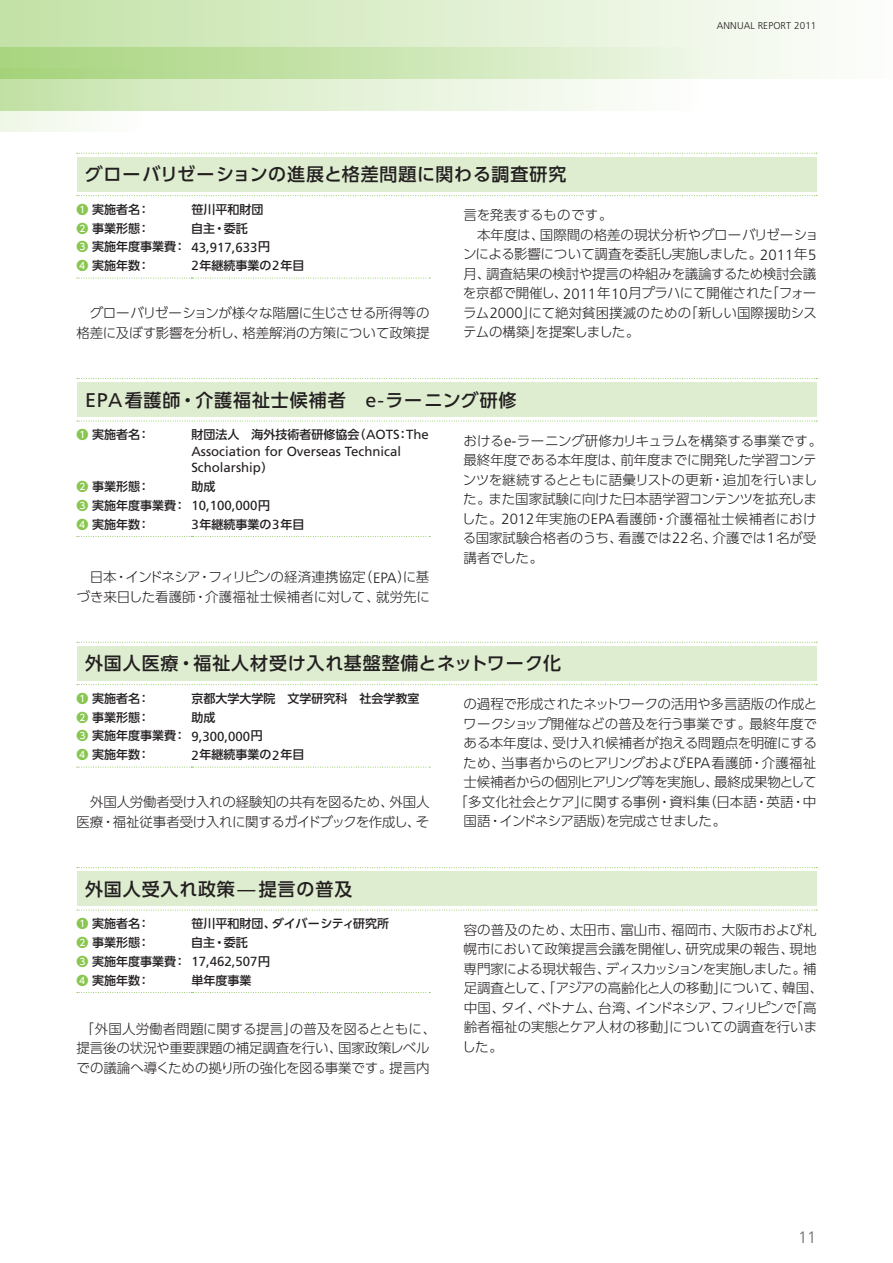
<style>
.page{position:relative;width:893px;height:1263px;background:#fff}
.page>*{position:absolute;margin:0;border:0;box-sizing:border-box;transform-origin:0 0}
.t1{font:500 18px "UD Shin Go Pro";letter-spacing:.05em;color:#231f20}
.t2{font:300 16.5px "Frutiger";color:#6c6d70}
.t3{font:300 13.5px/19.5px "UD Shin Go Pro";letter-spacing:-.015em;color:#231f20;text-align:right}
.t4{font:300 13.5px "UD Shin Go Pro";letter-spacing:.005em;color:#231f20}
.t5{font:300 13.5px "UD Shin Go Pro";letter-spacing:-.04em;color:#231f20}
.t6{font:300 13.5px "UD Shin Go Pro";letter-spacing:-.045em;color:#231f20}
.t7{font:300 13.5px "UD Shin Go Pro";letter-spacing:-.035em;color:#231f20}
.t8{font:13.2px/16.5px "Frutiger";color:#231f20}
.t9{font:500 12px/18.8px "UD Shin Go Pro";color:#231f20}
.t10{font:300 9.9px "Frutiger";letter-spacing:.01em;color:#231f20}
.s1{color:#89c650}
.s2{font-family:"UD Shin Go Pro";font-weight:500;font-size:12px;color:#89c650}
.s3{font-family:"UD Shin Go Pro";font-weight:500;font-size:12px}
.s4{font-family:"Frutiger";font-weight:400;font-size:13.2px}
.s5{font-family:"Frutiger";font-size:14.85px}
.s6{font-family:"Frutiger";font-weight:400;font-size:19.8px}
</style>
<div class="page">
<svg style="left:140px;top:79px;width:476px;height:32px"></svg>
<svg style="left:0;top:79px;width:140px;height:53px"></svg>
<svg style="left:0;top:0;width:814px;height:79px"></svg>
<div style="left:77px;top:157px;width:739px;height:34px;background:#deedd0"></div>
<svg style="left:77px;top:153px;width:740px;height:1px"></svg>
<svg style="left:77px;top:195px;width:740px;height:1px"></svg>
<svg style="left:77px;top:278px;width:353px;height:1px"></svg>
<div style="left:77px;top:383px;width:739px;height:34px;background:#deedd0"></div>
<svg style="left:77px;top:378px;width:740px;height:1px"></svg>
<svg style="left:77px;top:421px;width:740px;height:1px"></svg>
<svg style="left:77px;top:536px;width:353px;height:1px"></svg>
<div style="left:77px;top:646px;width:739px;height:34px;background:#deedd0"></div>
<svg style="left:77px;top:642px;width:740px;height:1px"></svg>
<svg style="left:77px;top:684px;width:740px;height:1px"></svg>
<svg style="left:77px;top:767px;width:353px;height:1px"></svg>
<div style="left:77px;top:872px;width:739px;height:34px;background:#deedd0"></div>
<svg style="left:77px;top:867px;width:740px;height:1px"></svg>
<svg style="left:77px;top:910px;width:740px;height:1px"></svg>
<svg style="left:77px;top:992px;width:353px;height:1px"></svg>
<p class="t10" style="left:717px;top:20px;width:101px">ANNUAL REPORT 2011</p>
<h1 class="t1" style="left:85px;top:160px;width:483px">グローバリゼーションの進展と格差問題に関わる調査研究</h1>
<p class="t9" style="left:77px;top:200px;width:75px"><span class="s1">❶</span> 実施者名：</p>
<p class="t9" style="left:191px;top:200px;width:73px">笹川平和財団</p>
<p class="t9" style="left:77px;top:218px;width:75px"><span class="s1">❷</span> 事業形態：</p>
<p class="t9" style="left:191px;top:218px;width:58px">自主・委託</p>
<p class="t8" style="left:77px;top:239px;width:195px"><span class="s2">❸</span> <span class="s3">実施年度事業費：</span> 43,917,633<span class="s3">円</span></p>
<p class="t9" style="left:77px;top:256px;width:75px"><span class="s1">❹</span> 実施年数：</p>
<p class="t9" style="left:191px;top:256px;width:115px"><span class="s4">2</span>年継続事業の<span class="s4">2</span>年目</p>
<p class="t3" style="left:464px;top:205px;width:150px">言を発表するものです。</p>
<p class="t3" style="left:477px;top:224px;width:343px">本年度は、国際間の格差の現状分析やグローバリゼーショ</p>
<p class="t5" style="left:463px;top:243px;width:355px">ンによる影響について調査を委託し実施しました。<span class="s5">2011</span>年<span class="s5">5</span></p>
<p class="t3" style="left:463px;top:263px;width:354px">月、調査結果の検討や提言の枠組みを議論するため検討会議</p>
<p class="t3" style="left:463px;top:283px;width:355px">を京都で開催し、<span class="s5">2011</span>年<span class="s5">10</span>月プラハにて開催された「フォー</p>
<p class="t4" style="left:463px;top:302px;width:355px">ラム<span class="s5">2000</span>」にて絶対貧困撲滅のための「新しい国際援助シス</p>
<p class="t7" style="left:463px;top:321px;width:178px">テムの構築」を提案しました。</p>
<p class="t3" style="left:77px;top:303px;width:355px">グローバリゼーションが様々な階層に生じさせる所得等の格差に及ぼす影響を分析し、格差解消の方策について政策提</p>
<h1 class="t1" style="left:85px;top:385px;width:433px"><span class="s6">EPA</span>看護師・介護福祉士候補者 <span class="s6">e-</span>ラーニング研修</h1>
<p class="t9" style="left:77px;top:425px;width:75px"><span class="s1">❶</span> 実施者名：</p>
<p class="t9" style="left:191px;top:425px;width:239px">財団法人 海外技術者研修協会（<span class="s4">AOTS</span>：<span class="s4">The</span></p>
<p class="t8" style="left:191px;top:443px;width:211px">Association for Overseas Technical<br>Scholarship<span class="s3">）</span></p>
<p class="t9" style="left:77px;top:477px;width:75px"><span class="s1">❷</span> 事業形態：</p>
<p class="t9" style="left:191px;top:477px;width:25px">助成</p>
<p class="t8" style="left:77px;top:497px;width:195px"><span class="s2">❸</span> <span class="s3">実施年度事業費：</span> 10,100,000<span class="s3">円</span></p>
<p class="t9" style="left:77px;top:514px;width:75px"><span class="s1">❹</span> 実施年数：</p>
<p class="t9" style="left:191px;top:514px;width:115px"><span class="s4">3</span>年継続事業の<span class="s4">3</span>年目</p>
<p class="t3" style="left:462px;top:430px;width:362px;text-align:left">おける<span class="s5">e-</span>ラーニング研修カリキュラムを構築する事業です。最終年度である本年度は、前年度までに開発した学習コンテンツを継続するとともに語彙リストの更新・追加を行いました。また国家試験に向けた日本語学習コンテンツを拡充しました。<span class="s5">2012</span>年実施の<span class="s5">EPA</span>看護師・介護福祉士候補者における国家試験合格者のうち、看護では<span class="s5">22</span>名、介護では<span class="s5">1</span>名が受講者でした。</p>
<p class="t3" style="left:76px;top:567px;width:355px">日本・インドネシア・フィリピンの経済連携協定（<span class="s5">EPA</span>）に基づき来日した看護師・介護福祉士候補者に対して、就労先に</p>
<h1 class="t1" style="left:85px;top:649px;width:478px">外国人医療・福祉人材受け入れ基盤整備とネットワーク化</h1>
<p class="t9" style="left:77px;top:689px;width:75px"><span class="s1">❶</span> 実施者名：</p>
<p class="t9" style="left:191px;top:689px;width:229px">京都大学大学院 文学研究科 社会学教室</p>
<p class="t9" style="left:77px;top:707px;width:75px"><span class="s1">❷</span> 事業形態：</p>
<p class="t3" style="left:463px;top:694px;width:355px">の過程で形成されたネットワークの活用や多言語版の作成と</p>
<p class="t3" style="left:463px;top:713px;width:355px">ワークショップ開催などの普及を行う事業です。最終年度で</p>
<p class="t3" style="left:464px;top:733px;width:355px">ある本年度は、受け入れ候補者が抱える問題点を明確にする</p>
<p class="t4" style="left:463px;top:752px;width:355px">ため、当事者からのヒアリングおよび<span class="s5">EPA</span>看護師・介護福祉</p>
<p class="t6" style="left:463px;top:771px;width:355px">士候補者からの個別ヒアリング等を実施し、最終成果物として</p>
<p class="t4" style="left:454px;top:791px;width:364px">「多文化社会とケア」に関する事例・資料集（日本語・英語・中</p>
<p class="t3" style="left:463px;top:811px;width:264px">国語・インドネシア語版）を完成させました。</p>
<p class="t9" style="left:77px;top:707px;width:188px;text-indent:115px">助成<br><span class="s1">❸</span> 実施年度事業費： <span class="s4">9,300,000</span>円<br><span class="s1">❹</span> 実施年数：</p>
<p class="t9" style="left:191px;top:745px;width:115px"><span class="s4">2</span>年継続事業の<span class="s4">2</span>年目</p>
<p class="t3" style="left:77px;top:792px;width:354px">外国人労働者受け入れの経験知の共有を図るため、外国人医療・福祉従事者受け入れに関するガイドブックを作成し、そ</p>
<h1 class="t1" style="left:85px;top:874px;width:269px">外国人受入れ政策— 提言の普及</h1>
<p class="t9" style="left:77px;top:914px;width:75px"><span class="s1">❶</span> 実施者名：</p>
<p class="t9" style="left:191px;top:914px;width:199px">笹川平和財団、ダイバーシティ研究所</p>
<p class="t9" style="left:77px;top:933px;width:75px"><span class="s1">❷</span> 事業形態：</p>
<p class="t9" style="left:191px;top:933px;width:58px">自主・委託</p>
<p class="t8" style="left:77px;top:953px;width:195px"><span class="s2">❸</span> <span class="s3">実施年度事業費：</span> 17,462,507<span class="s3">円</span></p>
<p class="t9" style="left:77px;top:970px;width:75px"><span class="s1">❹</span> 実施年数：</p>
<p class="t9" style="left:191px;top:970px;width:61px">単年度事業</p>
<p class="t3" style="left:77px;top:1018px;width:361px;text-align:center">「外国人労働者問題に関する提言」の普及を図るとともに、提言後の状況や重要課題の補足調査を行い、国家政策レベルでの議論へ導くための拠り所の強化を図る事業です。提言内</p>
<p class="t3" style="left:462px;top:919px;width:363px;text-align:left">容の普及のため、太田市、富山市、福岡市、大阪市および札幌市において政策提言会議を開催し、研究成果の報告、現地専門家による現状報告、ディスカッションを実施しました。補足調査として、「アジアの高齢化と人の移動」について、韓国、中国、タイ、ベトナム、台湾、インドネシア、フィリピンで「高齢者福祉の実態とケア人材の移動」についての調査を行いました。</p>
<p class="t2" style="left:798px;top:1228px;width:20px">11</p>
</div>
